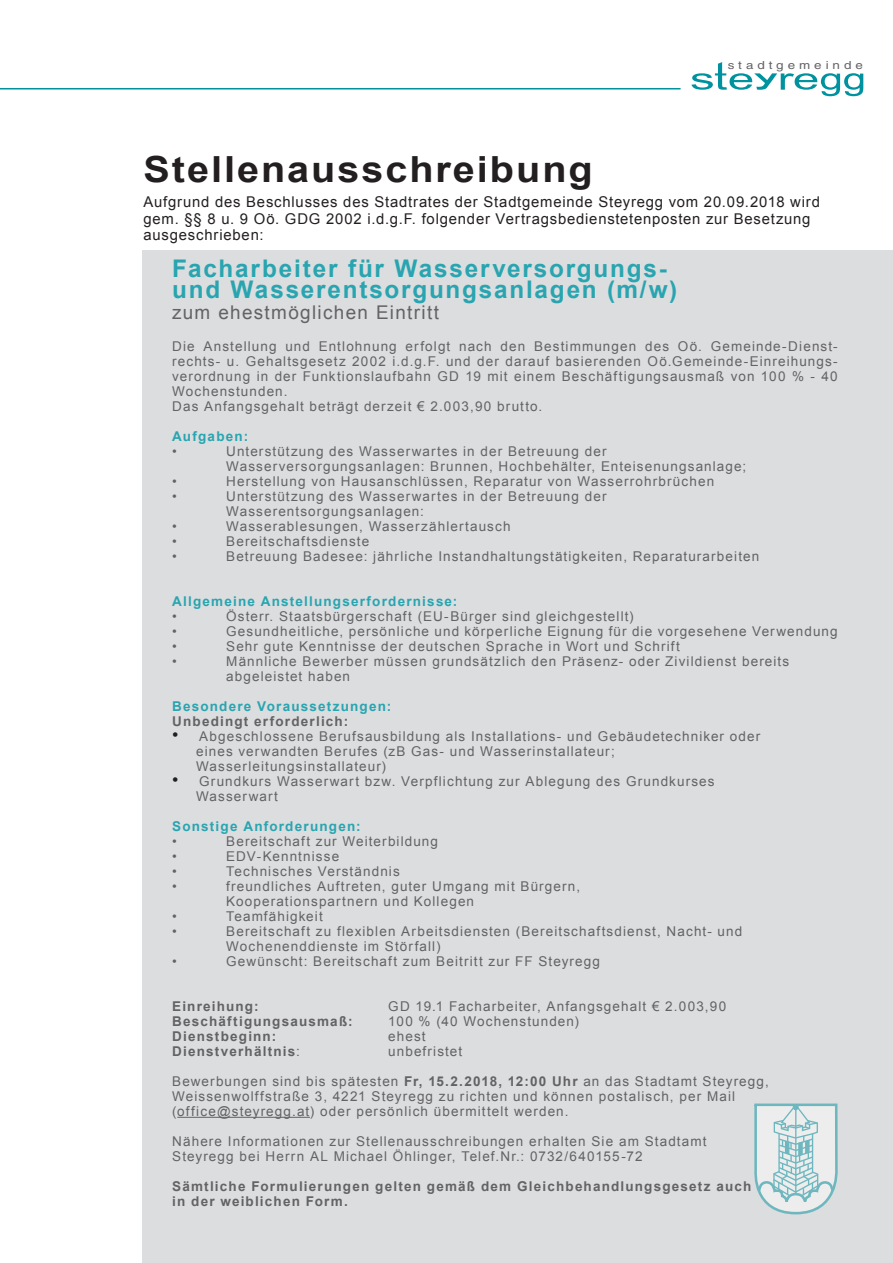
<style>
.page{position:relative;width:893px;height:1263px;background:#fff}
.page>*{position:absolute;margin:0;border:0;box-sizing:border-box;transform-origin:0 0}
.t1{font:700 36px "Arial";letter-spacing:.05em;color:#231f20;scale:1.1 1}
.t2{font:700 24.3px "Arial";letter-spacing:.075em;color:#28a5b0}
.t3{font:18.9px "Arial";letter-spacing:.07em;color:#636366}
.t4{font:14.85px "Arial";letter-spacing:.055em;color:#231f20}
.t5{font:13.5px/15px "Arial";letter-spacing:.08em;color:#636366;text-align:justify}
.t6{font:700 13.5px "Arial";letter-spacing:.085em;color:#636366}
.t7{font:700 13.5px "Arial";letter-spacing:.09em;color:#28a5b0}
.t8{font:11.1px "Helvetica";letter-spacing:.295em;color:#636366;scale:1.2 1}
.s1{font-size:18px;color:#231f20}
.s2{font-weight:400}
.s3{font-weight:700}
</style>
<div class="page">
<div style="left:143px;top:250px;width:750px;height:1013px;background:#dcdddf"></div>
<hr style="left:177px;top:1117px;width:133px;height:1px;background:#636366">
<svg style="left:754px;top:1103px;width:84px;height:112px"></svg>
<svg style="left:691px;top:62px;width:172px;height:34px"></svg>
<hr style="left:0;top:88px;width:681px;height:1px;background:#00929e">
<p class="t8" style="left:728px;top:58px;width:114px">stadtgemeinde</p>
<p class="t1" style="left:144px;top:146px;width:410px">Stellenausschreibung</p>
<p class="t4" style="left:144px;top:192px;width:678px">Aufgrund des Beschlusses des Stadtrates der Stadtgemeinde Steyregg vom 20.09.2018 wird</p>
<p class="t4" style="left:144px;top:209px;width:668px">gem. §§ 8 u. 9 Oö. GDG 2002 i.d.g.F. folgender Vertragsbedienstetenposten zur Besetzung</p>
<p class="t4" style="left:144px;top:225px;width:121px">ausgeschrieben:</p>
<p class="t2" style="left:172px;top:252px;width:496px">Facharbeiter für Wasserversorgungs-</p>
<p class="t2" style="left:172px;top:273px;width:506px">und Wasserentsorgungsanlagen (m/w)</p>
<p class="t3" style="left:172px;top:300px;width:268px">zum ehestmöglichen Eintritt</p>
<p class="t5" style="left:172px;top:339px;width:667px">Die Anstellung und Entlohnung erfolgt nach den Bestimmungen des Oö. Gemeinde-Dienst&shy;rechts- u. Gehaltsgesetz 2002 i.d.g.F. und der darauf basierenden Oö.Gemeinde-Einreihungs&shy;verordnung in der Funktionslaufbahn GD 19 mit einem Beschäftigungsausmaß von 100 % - 40<br>Wochenstunden.</p>
<p class="t5" style="left:172px;top:399px;width:372px">Das Anfangsgehalt beträgt derzeit € 2.003,90 brutto.</p>
<p class="t7" style="left:172px;top:427px;width:77px">Aufgaben:</p>
<p class="t5" style="left:172px;top:444px;width:6px">•</p>
<p class="t5" style="left:226px;top:444px;width:382px">Unterstützung des Wasserwartes in der Betreuung der</p>
<p class="t5" style="left:226px;top:459px;width:521px">Wasserversorgungsanlagen: Brunnen, Hochbehälter, Enteisenungsanlage;</p>
<p class="t5" style="left:172px;top:474px;width:6px">•</p>
<p class="t5" style="left:226px;top:474px;width:490px">Herstellung von Hausanschlüssen, Reparatur von Wasserrohrbrüchen</p>
<p class="t5" style="left:172px;top:489px;width:6px">•</p>
<p class="t5" style="left:226px;top:489px;width:382px">Unterstützung des Wasserwartes in der Betreuung der</p>
<p class="t5" style="left:226px;top:504px;width:199px">Wasserentsorgungsanlagen:</p>
<p class="t5" style="left:172px;top:519px;width:6px">•</p>
<p class="t5" style="left:226px;top:519px;width:286px">Wasserablesungen, Wasserzählertausch</p>
<p class="t5" style="left:172px;top:534px;width:6px">•</p>
<p class="t5" style="left:226px;top:534px;width:144px">Bereitschaftsdienste</p>
<p class="t5" style="left:172px;top:549px;width:6px">•</p>
<p class="t5" style="left:226px;top:549px;width:534px">Betreuung Badesee: jährliche Instandhaltungstätigkeiten, Reparaturarbeiten</p>
<p class="t7" style="left:172px;top:592px;width:287px">Allgemeine Anstellungserfordernisse:</p>
<p class="t5" style="left:172px;top:609px;width:6px">•</p>
<p class="t5" style="left:226px;top:609px;width:409px">Österr. Staatsbürgerschaft (EU-Bürger sind gleichgestellt)</p>
<p class="t5" style="left:172px;top:624px;width:6px">•</p>
<p class="t5" style="left:226px;top:624px;width:613px">Gesundheitliche, persönliche und körperliche Eignung für die vorgesehene Verwendung</p>
<p class="t5" style="left:172px;top:639px;width:6px">•</p>
<p class="t5" style="left:226px;top:639px;width:455px">Sehr gute Kenntnisse der deutschen Sprache in Wort und Schrift</p>
<p class="t5" style="left:172px;top:654px;width:6px">•</p>
<p class="t5" style="left:226px;top:654px;width:565px">Männliche Bewerber müssen grundsätzlich den Präsenz- oder Zivildienst bereits</p>
<p class="t5" style="left:226px;top:669px;width:125px">abgeleistet haben</p>
<p class="t7" style="left:172px;top:697px;width:221px">Besondere Voraussetzungen:</p>
<p class="t6" style="left:172px;top:712px;width:178px">Unbedingt erforderlich:</p>
<p class="t5" style="left:172px;top:729px;width:590px"><span class="s1">•</span> Abgeschlossene Berufsausbildung als Installations- und Gebäudetechniker oder</p>
<p class="t5" style="left:196px;top:744px;width:420px">eines verwandten Berufes (zB Gas- und Wasserinstallateur;</p>
<p class="t5" style="left:196px;top:759px;width:192px">Wasserleitungsinstallateur)</p>
<p class="t5" style="left:172px;top:774px;width:544px"><span class="s1">•</span> Grundkurs Wasserwart bzw. Verpflichtung zur Ablegung des Grundkurses</p>
<p class="t5" style="left:196px;top:789px;width:83px">Wasserwart</p>
<p class="t7" style="left:172px;top:817px;width:190px">Sonstige Anforderungen:</p>
<p class="t5" style="left:172px;top:834px;width:6px">•</p>
<p class="t5" style="left:226px;top:834px;width:213px">Bereitschaft zur Weiterbildung</p>
<p class="t5" style="left:172px;top:849px;width:6px">•</p>
<p class="t5" style="left:226px;top:849px;width:114px">EDV-Kenntnisse</p>
<p class="t5" style="left:172px;top:864px;width:6px">•</p>
<p class="t5" style="left:226px;top:864px;width:175px">Technisches Verständnis</p>
<p class="t5" style="left:172px;top:879px;width:6px">•</p>
<p class="t5" style="left:226px;top:879px;width:355px">freundliches Auftreten, guter Umgang mit Bürgern,</p>
<p class="t5" style="left:226px;top:894px;width:249px">Kooperationspartnern und Kollegen</p>
<p class="t5" style="left:172px;top:909px;width:6px">•</p>
<p class="t5" style="left:226px;top:909px;width:98px">Teamfähigkeit</p>
<p class="t5" style="left:172px;top:924px;width:6px">•</p>
<p class="t5" style="left:226px;top:924px;width:518px">Bereitschaft zu flexiblen Arbeitsdiensten (Bereitschaftsdienst, Nacht- und</p>
<p class="t5" style="left:226px;top:939px;width:216px">Wochenenddienste im Störfall)</p>
<p class="t5" style="left:172px;top:954px;width:6px">•</p>
<p class="t5" style="left:226px;top:954px;width:375px">Gewünscht: Bereitschaft zum Beitritt zur FF Steyregg</p>
<p class="t6" style="left:172px;top:997px;width:88px">Einreihung:</p>
<p class="t5" style="left:388px;top:999px;width:340px">GD 19.1 Facharbeiter, Anfangsgehalt € 2.003,90</p>
<p class="t6" style="left:172px;top:1012px;width:182px">Beschäftigungsausmaß:</p>
<p class="t5" style="left:388px;top:1014px;width:192px">100 % (40 Wochenstunden)</p>
<p class="t6" style="left:172px;top:1027px;width:106px">Dienstbeginn:</p>
<p class="t5" style="left:388px;top:1029px;width:39px">ehest</p>
<p class="t6" style="left:172px;top:1042px;width:129px">Dienstverhältnis<span class="s2">:</span></p>
<p class="t5" style="left:388px;top:1044px;width:75px">unbefristet</p>
<p class="t5" style="left:172px;top:1074px;width:598px">Bewerbungen sind bis spätesten <span class="s3">Fr, 15.2.2018, 12:00 Uhr</span> an das Stadtamt Steyregg,</p>
<p class="t5" style="left:172px;top:1089px;width:564px">Weissenwolffstraße 3, 4221 Steyregg zu richten und können postalisch, per Mail</p>
<p class="t5" style="left:172px;top:1104px;width:398px">(office@steyregg.at) oder persönlich übermittelt werden.</p>
<p class="t5" style="left:172px;top:1134px;width:536px">Nähere Informationen zur Stellenausschreibungen erhalten Sie am Stadtamt</p>
<p class="t5" style="left:172px;top:1149px;width:472px">Steyregg bei Herrn AL Michael Öhlinger, Telef.Nr.: 0732/640155-72</p>
<p class="t6" style="left:172px;top:1177px;width:581px">Sämtliche Formulierungen gelten gemäß dem Gleichbehandlungsgesetz auch</p>
<p class="t6" style="left:172px;top:1192px;width:177px">in der weiblichen Form.</p>
</div>
